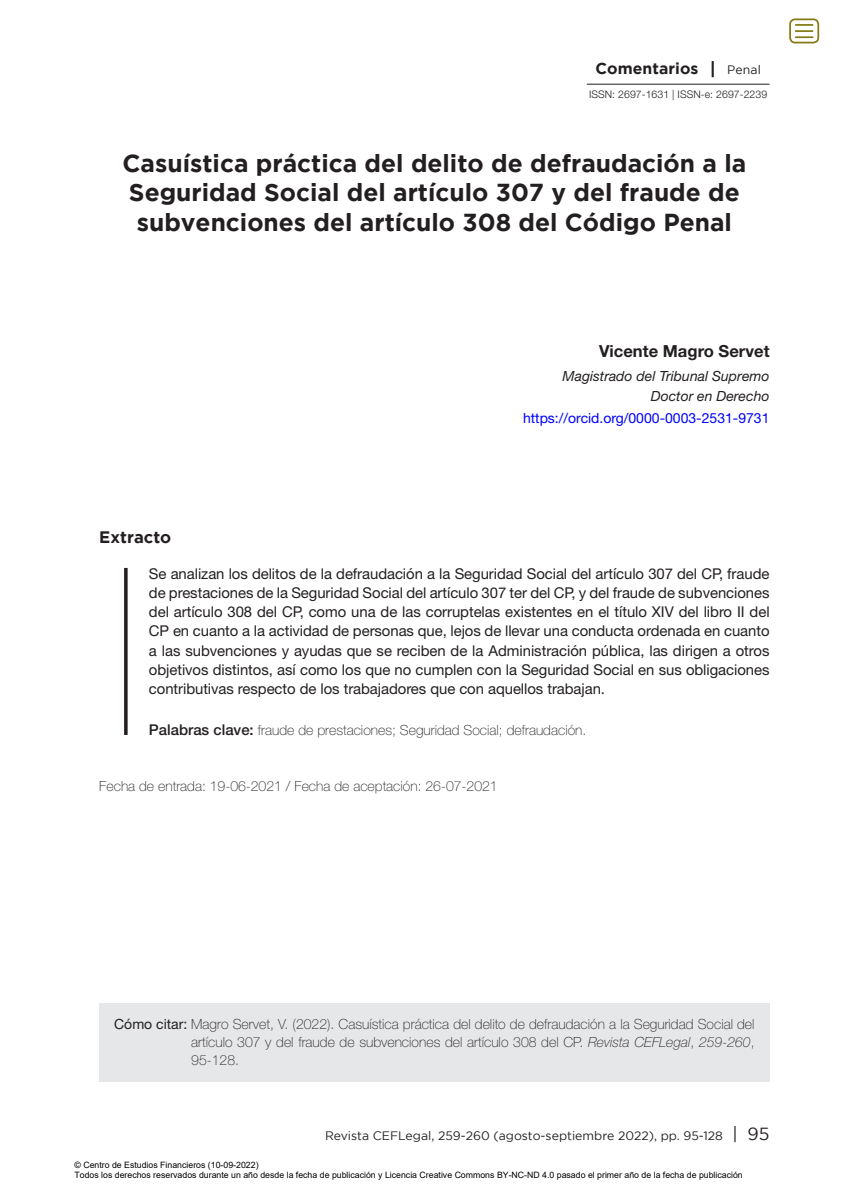
<style>
.page{position:relative;width:844px;height:1191px;background:#fff}
.page>*{position:absolute;margin:0;border:0;box-sizing:border-box;transform-origin:0 0}
.t1{font:700 24.5px/29.8px "Gotham";color:#231f20;text-align:center}
.t2{font:700 17.5px "Gotham";color:#231f20}
.t3{font:700 16.62px "Helvetica Neue LT Std";color:#231f20}
.t4{font:700 16.62px "Gotham";color:#231f20}
.t5{font:700 15.75px "Gotham";letter-spacing:.005em;color:#231f20}
.t6{font:14.88px/19.2px "Helvetica Neue LT Std";letter-spacing:-.005em;color:#231f20;text-align:justify}
.t7{font:100 14px/18.4px "Helvetica Neue LT Std";color:#231f20;text-align:justify}
.t8{font:italic 14px/19.2px "Helvetica Neue LT Std";color:#231f20;text-align:right}
.t9{font:14px "Helvetica Neue LT Std";color:#00f}
.t10{font:12.25px "Gotham";color:#231f20}
.t11{font:300 10.5px "Helvetica Neue LT Std";letter-spacing:.005em;color:#231f20}
.t12{font:8.75px/10.5px "Arial";color:#000}
.s1{font-weight:500;font-size:14.88px}
.s2{font-weight:400}
.s3{font-style:italic}
.s4{font-size:17.5px}
</style>
<div class="page">
<hr style="left:586px;top:84px;width:183px;height:1px;background:#231f20">
<svg style="left:124px;top:568px;width:4px;height:167px"></svg>
<div style="left:99px;top:1003px;width:670px;height:78px;background:#e6e7e9"></div>
<div style="left:789px;top:18px;width:30px;height:25px;border:2px solid #847b15;border-radius:5px"></div>
<svg style="left:795px;top:24px;width:18px;height:14px"></svg>
<p class="t5" style="left:595px;top:59px;width:105px">Comentarios</p>
<p class="t2" style="left:709px;top:59px;width:8px">|</p>
<p class="t10" style="left:727px;top:63px;width:35px">Penal</p>
<p class="t11" style="left:589px;top:88px;width:180px">ISSN: 2697-1631 | ISSN-e: 2697-2239</p>
<h1 class="t1" style="left:122px;top:147px;width:625px">Casuística práctica del delito de defraudación a la<br>Seguridad Social del artículo 307 y del fraude de subvenciones del artículo 308 del Código Penal</h1>
<p class="t3" style="left:599px;top:341px;width:172px">Vicente Magro Servet</p>
<p class="t8" style="left:562px;top:367px;width:208px">Magistrado del Tribunal Supremo<br>Doctor en Derecho</p>
<p class="t9" style="left:523px;top:410px;width:248px">https://orcid.org/0000-0003-2531-9731</p>
<p class="t4" style="left:99px;top:527px;width:73px">Extracto</p>
<p class="t6" style="left:149px;top:563px;width:622px">Se analizan los delitos de la defraudación a la Seguridad Social del artículo 307 del CP, fraude de prestaciones de la Seguridad Social del artículo 307 ter del CP, y del fraude de subvenciones del artículo 308 del CP, como una de las corruptelas existentes en el título XIV del libro II del CP en cuanto a la actividad de personas que, lejos de llevar una conducta ordenada en cuanto a las subvenciones y ayudas que se reciben de la Administración pública, las dirigen a otros objetivos distintos, así como los que no cumplen con la Seguridad Social en sus obligaciones contributivas respecto de los trabajadores que con aquellos trabajan.</p>
<p class="t7" style="left:149px;top:721px;width:439px"><span class="s1">Palabras clave:</span> fraude de prestaciones; Seguridad Social; defraudación.</p>
<p class="t7" style="left:99px;top:776px;width:400px">Fecha de entrada: 19-06-2021 / Fecha de aceptación: 26-07-2021</p>
<p class="t7" style="left:191px;top:1014px;width:564px;text-indent:-77px"><span class="s2">Cómo citar:</span> Magro Servet, V. (2022). Casuística práctica del delito de defraudación a la Seguridad Social del artículo 307 y del fraude de subvenciones del artículo 308 del CP. <span class="s3">Revista CEFLegal</span>, <span class="s3">259-260</span>, 95-128.</p>
<p class="t10" style="left:325px;top:1128px;width:446px">Revista CEFLegal, 259-260 (agosto-septiembre 2022), pp. 95-128 <span class="s4">| 95</span></p>
<p class="t12" style="left:74px;top:1159px;width:669px">© Centro de Estudios Financieros (10-09-2022)<br>Todos los derechos reservados durante un año desde la fecha de publicación y Licencia Creative Commons BY-NC-ND 4.0 pasado el primer año de la fecha de publicación</p>
</div>
